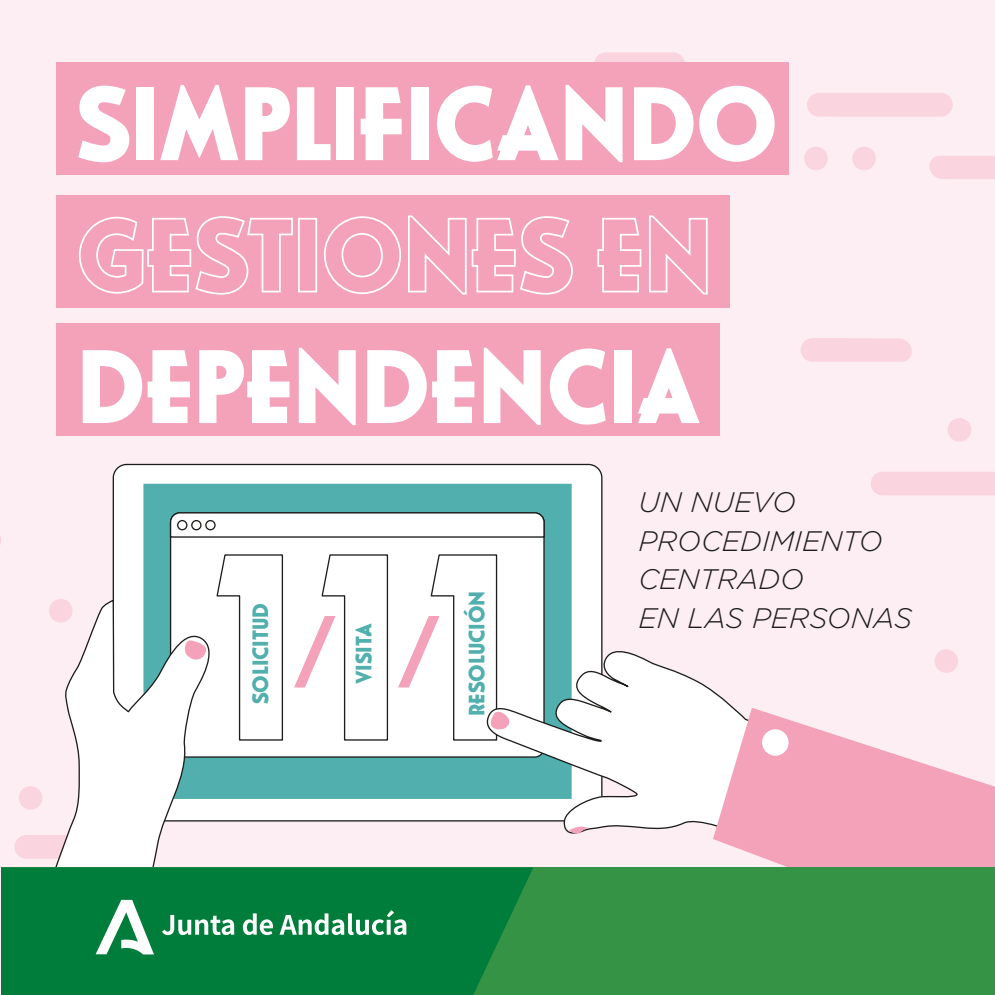
<style>
.page{position:relative;width:995px;height:995px;background:#fff}
.page>*{position:absolute;margin:0;border:0;box-sizing:border-box;transform-origin:0 0}
.t1{font:700 109.2px "Casablanca URW";letter-spacing:-.015em;color:#fff}
.t2{font:700 88.2px "Casablanca URW";color:#f3a2ba}
.t3{font:italic 300 28.18px/38.5px "Gotham";color:#1d1d1b}
.t4{font:700 23.28px "Casablanca URW";letter-spacing:-.005em;color:#51afad}
</style>
<div class="page">
<div style="left:0;top:0;width:994px;height:995px;background:#fdeef3"></div>
<svg style="left:929px;top:156px;width:65px;height:23px"></svg>
<div style="left:806px;top:93px;width:146px;height:24px;background:#fad4df;border-radius:12px"></div>
<div style="left:594px;top:52px;width:91px;height:24px;background:#fad4df;border-radius:12px"></div>
<div style="left:852px;top:147px;width:23px;height:23px;background:#fad4df;border-radius:50%"></div>
<div style="left:804px;top:147px;width:23px;height:23px;background:#fad4df;border-radius:50%"></div>
<div style="left:871px;top:472px;width:123px;height:23px;background:#fad4df"></div>
<div style="left:947px;top:418px;width:24px;height:23px;background:#fad4df;border-radius:50%"></div>
<div style="left:801px;top:338px;width:110px;height:24px;background:#fad4df"></div>
<div style="left:56px;top:195px;width:673px;height:113px;background:#f3a2ba"></div>
<div style="left:56px;top:324px;width:664px;height:112px;background:#f3a2ba"></div>
<div style="left:56px;top:62px;width:733px;height:113px;background:#f3a2ba"></div>
<svg style="left:78px;top:216px;width:215px;height:79px"></svg>
<div style="left:298px;top:218px;width:19px;height:74px;border:2px solid #fff"></div>
<svg style="left:324px;top:215px;width:249px;height:80px"></svg>
<svg style="left:597px;top:217px;width:45px;height:76px"></svg>
<svg style="left:649px;top:215px;width:59px;height:80px"></svg>
<svg style="left:112px;top:463px;width:491px;height:359px;background:#f3f3f3"></svg>
<div style="left:143px;top:484px;width:428px;height:315px;background:#51afad"></div>
<div style="left:170px;top:513px;width:374px;height:244px;background:#fff;border-radius:9px"></div>
<svg style="left:169px;top:511px;width:376px;height:27px"></svg>
<div style="left:178px;top:520px;width:9px;height:10px;background:#fff;border-radius:50%"></div>
<div style="left:177px;top:520px;width:10px;height:10px;border:1px solid #1d1d1b;border-radius:50%"></div>
<div style="left:192px;top:520px;width:9px;height:10px;background:#fff;border-radius:50%"></div>
<div style="left:191px;top:520px;width:10px;height:10px;border:1px solid #1d1d1b;border-radius:50%"></div>
<div style="left:206px;top:520px;width:9px;height:10px;background:#fff;border-radius:50%"></div>
<div style="left:205px;top:520px;width:11px;height:10px;border:1px solid #1d1d1b;border-radius:50%"></div>
<svg style="left:321px;top:554px;width:67px;height:187px"></svg>
<svg style="left:216px;top:554px;width:68px;height:187px"></svg>
<svg style="left:14px;top:598px;width:206px;height:269px"></svg>
<svg style="left:185px;top:640px;width:21px;height:21px"></svg>
<svg style="left:481px;top:645px;width:477px;height:188px"></svg>
<svg style="left:430px;top:554px;width:80px;height:187px"></svg>
<svg style="left:568px;top:826px;width:21px;height:8px"></svg>
<svg style="left:712px;top:708px;width:282px;height:159px;fill:#f3a2ba"></svg>
<svg style="left:761px;top:728px;width:28px;height:28px"></svg>
<div style="left:1px;top:867px;width:993px;height:128px;background:#359346"></div>
<svg style="left:1px;top:867px;width:532px;height:128px;background:#037e3a"></svg>
<svg style="left:162px;top:915px;width:72px;height:20px"></svg>
<svg style="left:243px;top:913px;width:30px;height:22px"></svg>
<svg style="left:279px;top:910px;width:127px;height:25px;background:#58aa7e"></svg>
<svg style="left:96px;top:900px;width:58px;height:54px;background:#67b18a"></svg>
<h1 class="t1" style="left:76px;top:58px;width:703px">SIMPLIFICANDO</h1>
<h1 class="t1" style="left:76px;top:321px;width:626px">DEPENDENCIA</h1>
<p class="t4" style="left:246px;top:704px;width:102px;rotate:-90deg">SOLICITUD</p>
<h2 class="t2" style="left:294px;top:603px;width:147px">/ /</h2>
<p class="t4" style="left:350px;top:684px;width:62px;rotate:-90deg">VISITA</p>
<p class="t4" style="left:462px;top:716px;width:127px;rotate:-90deg">RESOLUCIÓN</p>
<p class="t3" style="left:638px;top:483px;width:275px">UN NUEVO<br>PROCEDIMIENTO<br>CENTRADO<br>EN LAS PERSONAS</p>
</div>
